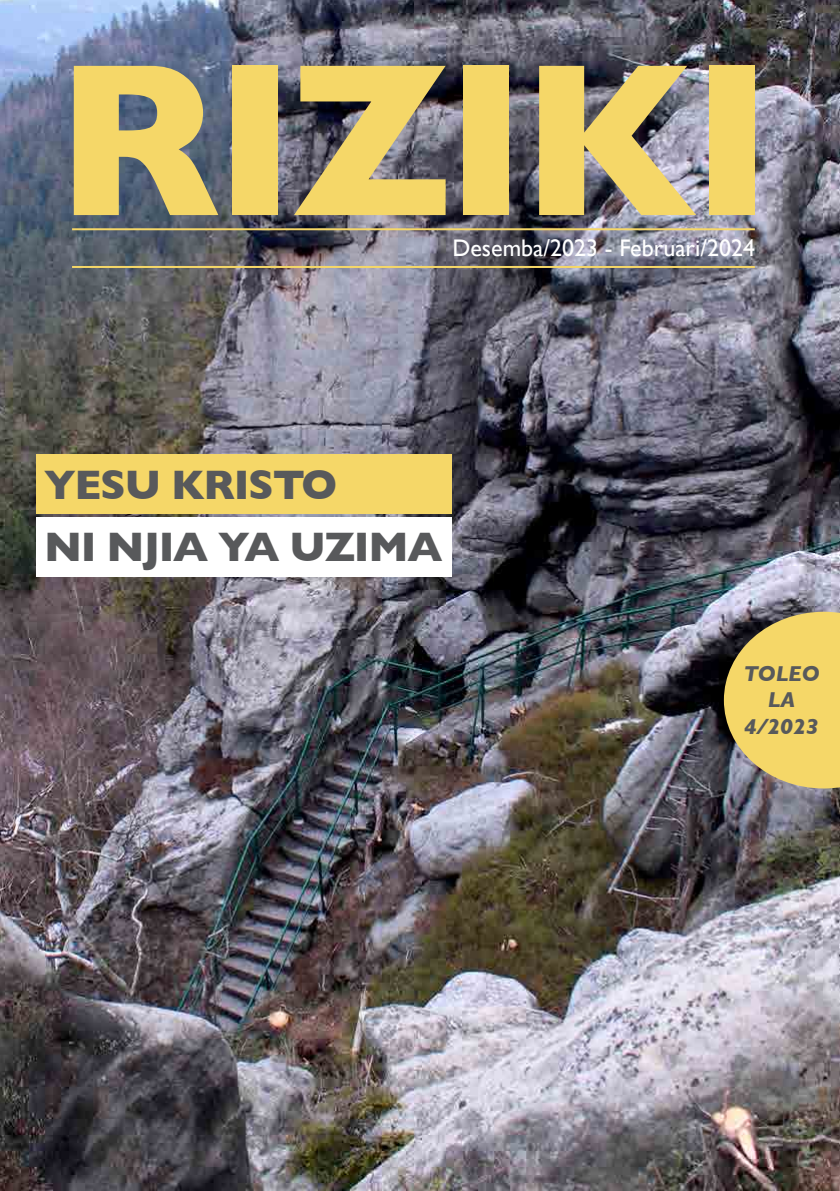
<style>
.page{position:relative;width:840px;height:1191px;background:#fff}
.page>*{position:absolute;margin:0;border:0;box-sizing:border-box;transform-origin:0 0}
.t1{font:700 220.4px "Gill Sans";letter-spacing:-.03em;color:#f5d768}
.t2{font:700 42px/62px "Gill Sans";letter-spacing:-.03em;color:#58595b}
.t3{font:24px "Gill Sans";color:#fff}
.t4{font:italic 700 22px/26.4px "Gill Sans";color:#58595b;text-align:center}
</style>
<div class="page">
<img style="left:0;top:0;width:839px;height:1191px">
<svg style="left:723px;top:612px;width:116px;height:176px;background:#d5bc65"></svg>
<hr style="left:72px;top:266px;width:682px;height:2px;background:#f5d768">
<hr style="left:72px;top:228px;width:682px;height:2px;background:#f5d768">
<div style="left:36px;top:454px;width:416px;height:59px;background:#f5d768"></div>
<div style="left:36px;top:518px;width:416px;height:59px;background:#fff"></div>
<h1 class="t1" style="left:55px;top:-34px;width:719px">RIZIKI</h1>
<p class="t3" style="left:452px;top:233px;width:304px">Desemba/2023 - Februari/2024</p>
<h2 class="t2" style="left:44px;top:452px;width:400px">YESU KRISTO<br>NI NJIA YA UZIMA</h2>
<p class="t4" style="left:743px;top:660px;width:78px">TOLEO<br>LA<br>4/2023</p>
</div>
